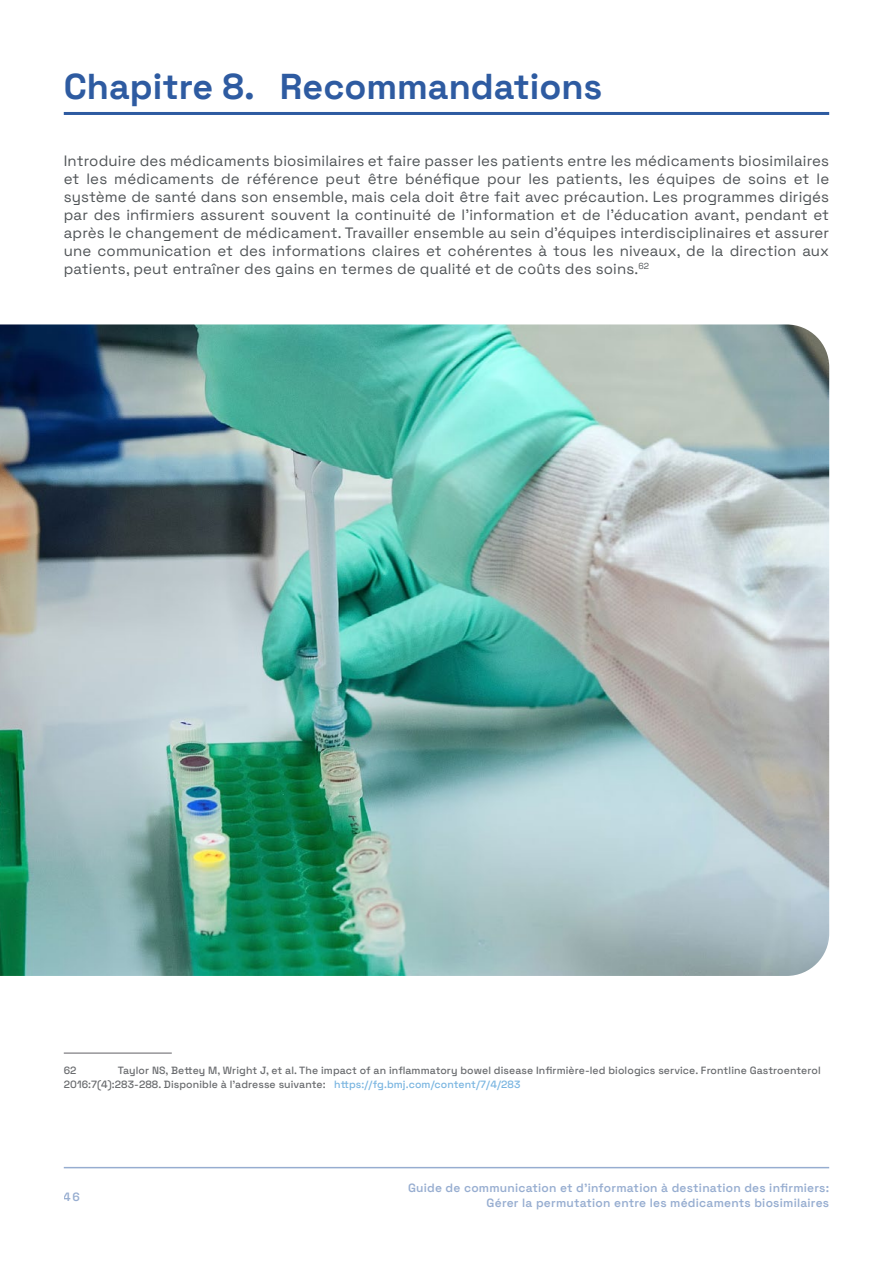
<style>
.page{position:relative;width:893px;height:1263px;background:#fff}
.page>*{position:absolute;margin:0;border:0;box-sizing:border-box;transform-origin:0 0}
.t1{font:300 36px "Space Grotesk";color:#2e5ba1}
.t2{font:300 15px/18px "Space Grotesk";letter-spacing:.01em;color:#4f5356;text-align:justify}
.t3{font:600 12px/14.4px "Space Grotesk";letter-spacing:.02em;color:#2e5ba1;text-align:right}
.t4{font:300 10.5px/13.5px "Space Grotesk";letter-spacing:.01em;color:#686a6d}
.s1{color:#78b4e0}
</style>
<div class="page">
<hr style="left:64px;top:1167px;width:765px;height:1px;background:#2e5ba1">
<hr style="left:64px;top:112px;width:765px;height:3px;background:#2e5ba1">
<hr style="left:64px;top:1052px;width:108px;height:2px;background:#969598">
<hr style="left:892px;top:0;width:1px;height:1263px;background:#3366ab">
<img style="left:0;top:324px;width:829px;height:652px">
<h1 class="t1" style="left:64px;top:60px;width:540px">Chapitre 8. Recommandations</h1>
<p class="t2" style="left:64px;top:151px;width:767px">Introduire des médicaments biosimilaires et faire passer les patients entre les médicaments biosimilaires et les médicaments de référence peut être bénéfique pour les patients, les équipes de soins et le système de santé dans son ensemble, mais cela doit être fait avec précaution. Les programmes dirigés par des infirmiers assurent souvent la continuité de l’information et de l’éducation avant, pendant et après le changement de médicament. Travailler ensemble au sein d’équipes interdisciplinaires et assurer une communication et des informations claires et cohérentes à tous les niveaux, de la direction aux patients, peut entraîner des gains en termes de qualité et de coûts des soins.<sup>62</sup></p>
<p class="t4" style="left:64px;top:1063px;width:758px;text-indent:54px">Taylor NS, Bettey M, Wright J, et al. The impact of an inflammatory bowel disease Infirmière-led biologics service. Frontline Gastroenterol<br>2016:7(4):283-288. Disponible à l’adresse suivante: <span class="s1">https://fg.bmj.com/content/7/4/283</span></p>
<p class="t4" style="left:64px;top:1063px;width:14px">62</p>
<p class="t3" style="left:64px;top:1189px;width:18px">46</p>
<p class="t3" style="left:408px;top:1180px;width:423px">Guide de communication et d’information à destination des infirmiers:<br>Gérer la permutation entre les médicaments biosimilaires</p>
</div>
